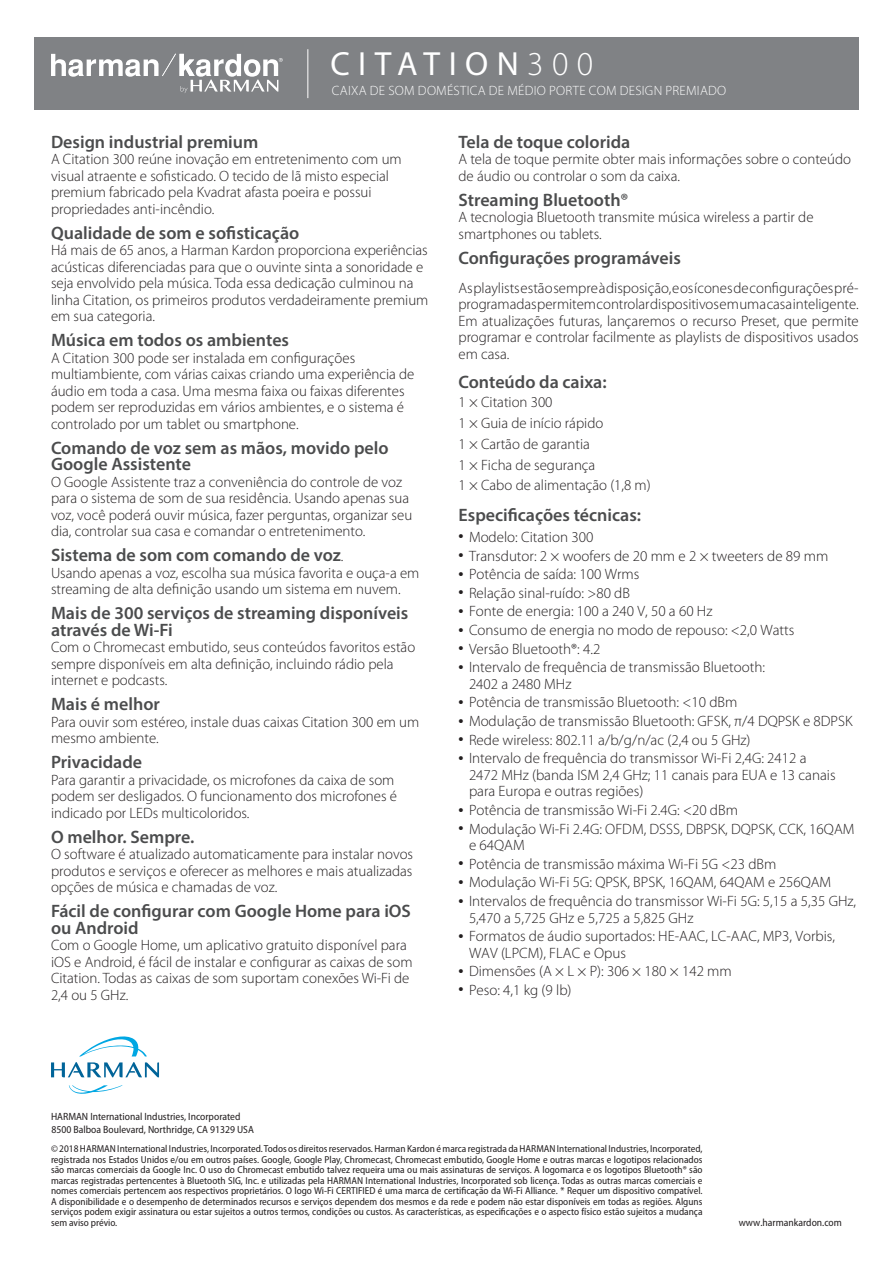
<style>
.page{position:relative;width:893px;height:1263px;background:#fff}
.page>*{position:absolute;margin:0;border:0;box-sizing:border-box;transform-origin:0 0}
.t1{font:33.6px "Myriad Pro";letter-spacing:.25em;color:#fff}
.t2{font:600 18px/16.5px "Myriad Pro";color:#4b4c4d}
.t3{font:300 15px/16.5px "Myriad Pro";color:#231f20}
.t4{font:300 13.5px "Myriad Pro";letter-spacing:.02em;color:#fff}
.t5{font:semi-condensed 10.5px/13.5px "Myriad Pro";color:#231f20}
.t6{font:semi-condensed 10.2px/10.5px "Myriad Pro";color:#231f20;text-align:justify}
.s1{font-weight:300}
.s2{font-weight:300;font-size:15px;color:#231f20}
.s3{font-weight:700}
</style>
<div class="page">
<div style="left:34px;top:37px;width:825px;height:72px;background:#808285"></div>
<hr style="left:307px;top:49px;width:1px;height:49px;background:#fff">
<svg style="left:51px;top:54px;width:232px;height:39px"></svg>
<svg style="left:79px;top:1036px;width:68px;height:20px"></svg>
<svg style="left:69px;top:1085px;width:54px;height:9px"></svg>
<svg style="left:51px;top:1062px;width:108px;height:15px"></svg>
<p class="t1" style="left:330px;top:43px;width:264px">CITATION<span class="s1">300</span></p>
<p class="t4" style="left:332px;top:83px;width:396px">CAIXA DE SOM DOMÉSTICA DE MÉDIO PORTE COM DESIGN PREMIADO</p>
<p class="t2" style="left:51px;top:133px;width:209px">Design industrial premium</p>
<p class="t3" style="left:51px;top:151px;width:352px">A Citation 300 reúne inovação em entretenimento com um visual atraente e sofisticado. O tecido de lã misto especial premium fabricado pela Kvadrat afasta poeira e possui propriedades anti-incêndio.</p>
<p class="t2" style="left:51px;top:224px;width:250px">Qualidade de som e sofisticação</p>
<p class="t3" style="left:51px;top:242px;width:379px">Há mais de 65 anos, a Harman Kardon proporciona experiências acústicas diferenciadas para que o ouvinte sinta a sonoridade e seja envolvido pela música. Toda essa dedicação culminou na linha Citation, os primeiros produtos verdadeiramente premium em sua categoria.</p>
<p class="t2" style="left:51px;top:331px;width:240px">Música em todos os ambientes</p>
<p class="t3" style="left:51px;top:350px;width:365px">A Citation 300 pode ser instalada em configurações multiambiente, com várias caixas criando uma experiência de áudio em toda a casa. Uma mesma faixa ou faixas diferentes podem ser reproduzidas em vários ambientes, e o sistema é controlado por um tablet ou smartphone.</p>
<p class="t2" style="left:51px;top:439px;width:339px">Comando de voz sem as mãos, movido pelo<br>Google Assistente</p>
<p class="t3" style="left:51px;top:474px;width:363px">O Google Assistente traz a conveniência do controle de voz para o sistema de som de sua residência. Usando apenas sua voz, você poderá ouvir música, fazer perguntas, organizar seu dia, controlar sua casa e comandar o entretenimento.</p>
<p class="t2" style="left:51px;top:546px;width:294px">Sistema de som com comando de voz<span class="s2">.</span></p>
<p class="t3" style="left:51px;top:565px;width:370px">Usando apenas a voz, escolha sua música favorita e ouça-a em streaming de alta definição usando um sistema em nuvem.</p>
<p class="t2" style="left:51px;top:604px;width:359px">Mais de 300 serviços de streaming disponíveis através de Wi-Fi</p>
<p class="t3" style="left:51px;top:639px;width:366px">Com o Chromecast embutido, seus conteúdos favoritos estão sempre disponíveis em alta definição, incluindo rádio pela internet e podcasts.</p>
<p class="t2" style="left:51px;top:695px;width:110px">Mais é melhor</p>
<p class="t3" style="left:51px;top:714px;width:370px">Para ouvir som estéreo, instale duas caixas Citation 300 em um mesmo ambiente.</p>
<p class="t2" style="left:51px;top:753px;width:93px">Privacidade</p>
<p class="t3" style="left:51px;top:772px;width:348px">Para garantir a privacidade, os microfones da caixa de som podem ser desligados. O funcionamento dos microfones é indicado por LEDs multicoloridos.</p>
<p class="t2" style="left:51px;top:828px;width:145px">O melhor. Sempre.</p>
<p class="t3" style="left:51px;top:846px;width:364px;text-align:justify">O software é atualizado automaticamente para instalar novos produtos e serviços e oferecer as melhores e mais atualizadas opções de música e chamadas de voz.</p>
<p class="t2" style="left:51px;top:902px;width:361px">Fácil de configurar com Google Home para iOS ou Android</p>
<p class="t3" style="left:51px;top:937px;width:363px">Com o Google Home, um aplicativo gratuito disponível para iOS e Android, é fácil de instalar e configurar as caixas de som Citation. Todas as caixas de som suportam conexões Wi-Fi de 2,4 ou 5 GHz.</p>
<p class="t2" style="left:458px;top:133px;width:173px">Tela de toque colorida</p>
<p class="t3" style="left:458px;top:151px;width:394px">A tela de toque permite obter mais informações sobre o conteúdo de áudio ou controlar o som da caixa.</p>
<p class="t2" style="left:458px;top:191px;width:172px">Streaming Bluetooth®</p>
<p class="t3" style="left:458px;top:209px;width:357px">A tecnologia Bluetooth transmite música wireless a partir de smartphones ou tablets.</p>
<p class="t2" style="left:458px;top:249px;width:224px">Configurações programáveis</p>
<p class="t3" style="left:458px;top:280px;width:402px;text-align:justify">As playlists estão sempre à disposição, e os ícones de configurações pré&shy;programadas permitem controlar dispositivos em uma casa inteligente.<br>Em atualizações futuras, lançaremos o recurso Preset, que permite programar e controlar facilmente as playlists de dispositivos usados em casa.</p>
<p class="t2" style="left:458px;top:373px;width:150px">Conteúdo da caixa:</p>
<p class="t3" style="left:458px;top:394px;width:96px">1 × Citation 300</p>
<p class="t3" style="left:458px;top:415px;width:146px">1 × Guia de início rápido</p>
<p class="t3" style="left:458px;top:436px;width:133px">1 × Cartão de garantia</p>
<p class="t3" style="left:458px;top:457px;width:138px">1 × Ficha de segurança</p>
<p class="t3" style="left:458px;top:477px;width:194px">1 × Cabo de alimentação (1,8 m)</p>
<p class="t2" style="left:458px;top:506px;width:184px">Especificações técnicas:</p>
<p class="t3" style="left:458px;top:529px;width:136px"><span class="s3">•</span> Modelo: Citation 300</p>
<p class="t3" style="left:458px;top:548px;width:371px"><span class="s3">•</span> Transdutor: 2 × woofers de 20 mm e 2 × tweeters de 89 mm</p>
<p class="t3" style="left:458px;top:566px;width:182px"><span class="s3">•</span> Potência de saída: 100 Wrms</p>
<p class="t3" style="left:458px;top:585px;width:173px"><span class="s3">•</span> Relação sinal-ruído: &gt;80 dB</p>
<p class="t3" style="left:458px;top:603px;width:255px"><span class="s3">•</span> Fonte de energia: 100 a 240 V, 50 a 60 Hz</p>
<p class="t3" style="left:458px;top:622px;width:337px"><span class="s3">•</span> Consumo de energia no modo de repouso: &lt;2,0 Watts</p>
<p class="t3" style="left:458px;top:641px;width:143px"><span class="s3">•</span> Versão Bluetooth®: 4.2</p>
<p class="t3" style="left:469px;top:659px;width:298px;text-indent:-10px"><span class="s3">•</span> Intervalo de frequência de transmissão Bluetooth:<br>2402 a 2480 MHz</p>
<p class="t3" style="left:458px;top:694px;width:280px"><span class="s3">•</span> Potência de transmissão Bluetooth: &lt;10 dBm</p>
<p class="t3" style="left:458px;top:713px;width:396px"><span class="s3">•</span> Modulação de transmissão Bluetooth: GFSK, π/4 DQPSK e 8DPSK</p>
<p class="t3" style="left:458px;top:732px;width:294px"><span class="s3">•</span> Rede wireless: 802.11 a/b/g/n/ac (2,4 ou 5 GHz)</p>
<p class="t3" style="left:469px;top:750px;width:368px;text-indent:-10px"><span class="s3">•</span> Intervalo de frequência do transmissor Wi-Fi 2,4G: 2412 a<br>2472 MHz (banda ISM 2,4 GHz; 11 canais para EUA e 13 canais para Europa e outras regiões)</p>
<p class="t3" style="left:458px;top:802px;width:281px"><span class="s3">•</span> Potência de transmissão Wi-Fi 2.4G: &lt;20 dBm</p>
<p class="t3" style="left:469px;top:821px;width:387px;text-indent:-10px"><span class="s3">•</span> Modulação Wi-Fi 2.4G: OFDM, DSSS, DBPSK, DQPSK, CCK, 16QAM e 64QAM</p>
<p class="t3" style="left:458px;top:856px;width:319px"><span class="s3">•</span> Potência de transmissão máxima Wi-Fi 5G &lt;23 dBm</p>
<p class="t3" style="left:458px;top:874px;width:374px"><span class="s3">•</span> Modulação Wi-Fi 5G: QPSK, BPSK, 16QAM, 64QAM e 256QAM</p>
<p class="t3" style="left:469px;top:893px;width:389px;text-indent:-10px"><span class="s3">•</span> Intervalos de frequência do transmissor Wi-Fi 5G: 5,15 a 5,35 GHz,<br>5,470 a 5,725 GHz e 5,725 a 5,825 GHz</p>
<p class="t3" style="left:469px;top:928px;width:368px;text-indent:-10px"><span class="s3">•</span> Formatos de áudio suportados: HE-AAC, LC-AAC, MP3, Vorbis,<br>WAV (LPCM), FLAC e Opus</p>
<p class="t3" style="left:458px;top:963px;width:275px"><span class="s3">•</span> Dimensões (A × L × P): 306 × 180 × 142 mm</p>
<p class="t3" style="left:458px;top:982px;width:115px"><span class="s3">•</span> Peso: 4,1 kg (9 lb)</p>
<p class="t5" style="left:51px;top:1109px;width:204px">HARMAN International Industries, Incorporated<br>8500 Balboa Boulevard, Northridge, CA 91329 USA</p>
<p class="t6" style="left:51px;top:1144px;width:653px">© 2018 HARMAN International Industries, Incorporated. Todos os direitos reservados. Harman Kardon é marca registrada da HARMAN International Industries, Incorporated, registrada nos Estados Unidos e/ou em outros países. Google, Google Play, Chromecast, Chromecast embutido, Google Home e outras marcas e logotipos relacionados são marcas comerciais da Google Inc. O uso do Chromecast embutido talvez requeira uma ou mais assinaturas de serviços. A logomarca e os logotipos Bluetooth® são marcas registradas pertencentes à Bluetooth SIG, Inc. e utilizadas pela HARMAN International Industries, Incorporated sob licença. Todas as outras marcas comerciais e nomes comerciais pertencem aos respectivos proprietários. O logo Wi-Fi CERTIFIED é uma marca de certificação da Wi-Fi Alliance. * Requer um dispositivo compatível.<br>A disponibilidade e o desempenho de determinados recursos e serviços dependem dos mesmos e da rede e podem não estar disponíveis em todas as regiões. Alguns serviços podem exigir assinatura ou estar sujeitos a outros termos, condições ou custos. As características, as especificações e o aspecto físico estão sujeitos a mudança sem aviso prévio.</p>
<p class="t5" style="left:739px;top:1216px;width:105px">www.harmankardon.com</p>
</div>
